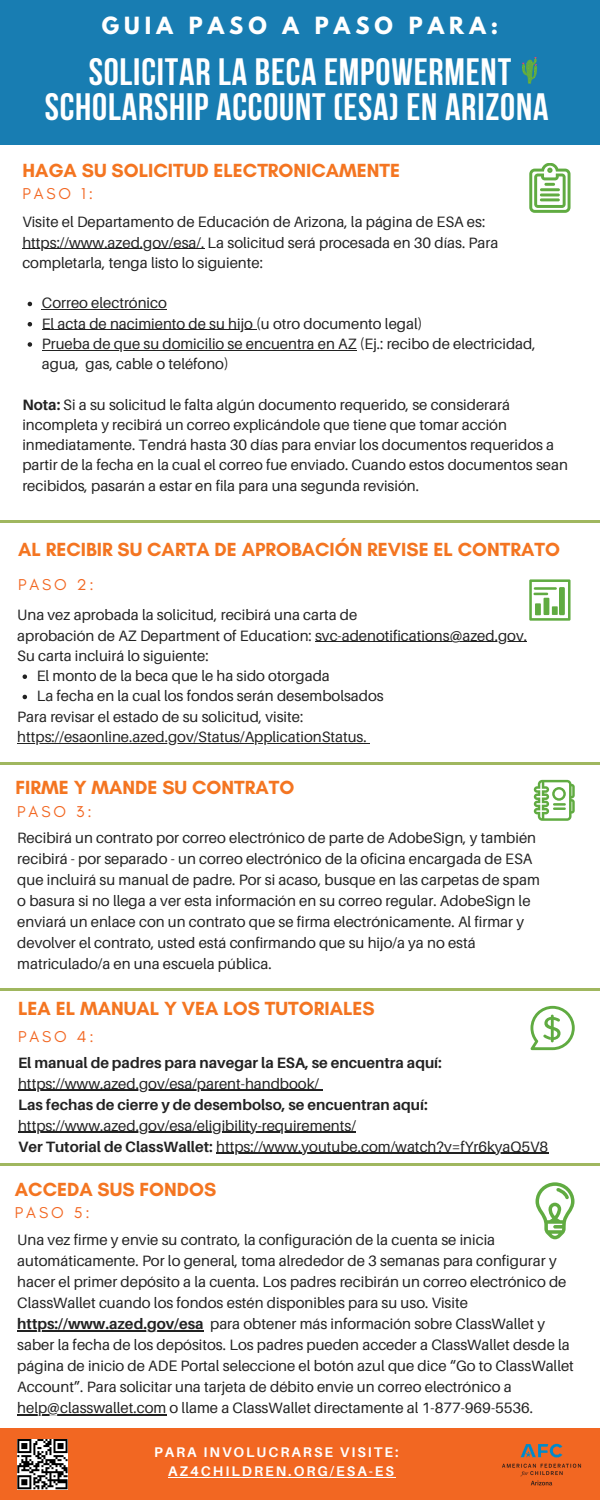
<style>
.page{position:relative;width:600px;height:1500px;background:#fff}
.page>*{position:absolute;margin:0;border:0;box-sizing:border-box;transform-origin:0 0}
.t1{font:700 38px/35.2px "Bebas Neue";letter-spacing:.02em;color:#fff;text-align:center}
.t2{font:700 21px "League Spartan";letter-spacing:.24em;color:#fff}
.t3{font:700 19.4px "Glacial Indifference";color:#f47521}
.t4{font:16px "Glacial Indifference";letter-spacing:.18em;color:#f26722}
.t5{font:15px/21px "Aileron";color:#222}
.t6{font:700 15px "Aileron";color:#222}
.t7{font:700 14px/19.5px "Aileron";letter-spacing:.14em;color:#fff}
.s1{font-weight:700}
</style>
<div class="page">
<div style="left:0;top:1428px;width:600px;height:72px;background:#f26722"></div>
<div style="left:0;top:0;width:600px;height:145px;background:#187db2"></div>
<svg style="left:23px;top:674px;width:4px;height:5px"></svg>
<svg style="left:23px;top:695px;width:4px;height:4px"></svg>
<hr style="left:315px;top:641px;width:212px;height:1px;background:#222">
<hr style="left:17px;top:743px;width:350px;height:1px;background:#222">
<hr style="left:17px;top:1330px;width:187px;height:1px;background:#222">
<hr style="left:17px;top:1414px;width:149px;height:1px;background:#222">
<hr style="left:168px;top:1477px;width:228px;height:1px;background:#fff">
<img style="left:502px;top:1443px;width:80px;height:43px">
<svg style="left:529px;top:163px;width:42px;height:49px"></svg>
<hr style="left:540px;top:188px;width:20px;height:3px;background:#60ab41">
<hr style="left:540px;top:193px;width:20px;height:3px;background:#60ab41">
<hr style="left:540px;top:198px;width:20px;height:3px;background:#60ab41">
<svg style="left:534px;top:780px;width:41px;height:41px"></svg>
<svg style="left:530px;top:1006px;width:45px;height:44px"></svg>
<svg style="left:536px;top:1182px;width:39px;height:57px"></svg>
<svg style="left:529px;top:579px;width:42px;height:42px"></svg>
<hr style="left:534px;top:587px;width:23px;height:3px;background:#60ab41">
<hr style="left:0;top:520px;width:600px;height:3px;background:#a0b75f">
<hr style="left:0;top:762px;width:600px;height:3px;background:#a0b75f">
<hr style="left:0;top:988px;width:600px;height:3px;background:#a0b75f">
<hr style="left:0;top:1163px;width:600px;height:3px;background:#a0b75f">
<svg style="left:522px;top:57px;width:15px;height:27px"></svg>
<svg style="left:17px;top:1439px;width:51px;height:50px;background:#7e7e7e"></svg>
<svg style="left:28px;top:302px;width:4px;height:4px"></svg>
<hr style="left:42px;top:309px;width:125px;height:1px;background:#222">
<svg style="left:28px;top:322px;width:4px;height:4px"></svg>
<hr style="left:42px;top:329px;width:44px;height:1px;background:#222">
<hr style="left:86px;top:329px;width:170px;height:1px;background:#222">
<svg style="left:28px;top:342px;width:4px;height:5px"></svg>
<hr style="left:42px;top:350px;width:315px;height:1px;background:#222">
<hr style="left:22px;top:248px;width:175px;height:1px;background:#222">
<hr style="left:18px;top:1089px;width:301px;height:2px;background:#222">
<hr style="left:18px;top:1131px;width:338px;height:2px;background:#222">
<hr style="left:216px;top:1152px;width:332px;height:2px;background:#222">
<h2 class="t2" style="left:102px;top:15px;width:398px">GUIA PASO A PASO PARA:</h2>
<h1 class="t1" style="left:45px;top:58px;width:505px">SOLICITAR LA BECA EMPOWERMENT<br>SCHOLARSHIP ACCOUNT (ESA) EN ARIZONA</h1>
<p class="t3" style="left:22px;top:159px;width:379px">HAGA SU SOLICITUD ELECTRONICAMENTE</p>
<p class="t4" style="left:22px;top:183px;width:72px">PASO 1:</p>
<p class="t5" style="left:22px;top:212px;width:478px;line-height:20.2px">Visite el Departamento de Educación de Arizona, la página de ESA es: https://www.azed.gov/esa/. La solicitud será procesada en 30 días. Para completarla, tenga listo lo siguiente:</p>
<p class="t5" style="left:42px;top:293px;width:495px;line-height:20.2px">Correo electrónico<br>El acta de nacimiento de su hijo (u otro documento legal)<br>Prueba de que su domicilio se encuentra en AZ (Ej.: recibo de electricidad, agua, gas, cable o teléfono)</p>
<p class="t5" style="left:22px;top:394px;width:547px;line-height:20.2px"><span class="s1">Nota:</span> Si a su solicitud le falta algún documento requerido, se considerará incompleta y recibirá un correo explicándole que tiene que tomar acción inmediatamente. Tendrá hasta 30 días para enviar los documentos requeridos a partir de la fecha en la cual el correo fue enviado. Cuando estos documentos sean recibidos, pasarán a estar en fila para una segunda revisión.</p>
<p class="t3" style="left:18px;top:537px;width:544px">AL RECIBIR SU CARTA DE APROBACIÓN REVISE EL CONTRATO</p>
<p class="t4" style="left:18px;top:575px;width:77px">PASO 2:</p>
<p class="t5" style="left:17px;top:605px;width:511px;line-height:20.2px">Una vez aprobada la solicitud, recibirá una carta de<br>aprobación de AZ Department of Education: svc-adenotifications@azed.gov.<br>Su carta incluirá lo siguiente:</p>
<p class="t5" style="left:37px;top:666px;width:348px;line-height:20.2px">El monto de la beca que le ha sido otorgada<br>La fecha en la cual los fondos serán desembolsados</p>
<p class="t5" style="left:17px;top:706px;width:351px;line-height:20.2px">Para revisar el estado de su solicitud, visite: https://esaonline.azed.gov/Status/ApplicationStatus.</p>
<p class="t3" style="left:15px;top:775px;width:280px">FIRME Y MANDE SU CONTRATO</p>
<p class="t4" style="left:17px;top:802px;width:76px">PASO 3:</p>
<p class="t5" style="left:17px;top:827px;width:524px">Recibirá un contrato por correo electrónico de parte de AdobeSign, y también recibirá - por separado - un correo electrónico de la oficina encargada de ESA que incluirá su manual de padre. Por si acaso, busque en las carpetas de spam o basura si no llega a ver esta información en su correo regular. AdobeSign le enviará un enlace con un contrato que se firma electrónicamente. Al firmar y devolver el contrato, usted está confirmando que su hijo/a ya no está matriculado/a en una escuela pública.</p>
<p class="t3" style="left:18px;top:997px;width:358px">LEA EL MANUAL Y VEA LOS TUTORIALES</p>
<p class="t4" style="left:18px;top:1026px;width:77px">PASO 4:</p>
<p class="t6" style="left:18px;top:1053px;width:425px">El manual de padres para navegar la ESA, se encuentra aquí:</p>
<p class="t5" style="left:18px;top:1073px;width:303px">https://www.azed.gov/esa/parent-handbook/</p>
<p class="t6" style="left:18px;top:1095px;width:411px">Las fechas de cierre y de desembolso, se encuentran aquí:</p>
<p class="t5" style="left:18px;top:1115px;width:532px">https://www.azed.gov/esa/eligibility-requirements/<br><span class="s1">Ver Tutorial de ClassWallet:</span> https://www.youtube.com/watch?v=fYr6kyaQ5V8</p>
<p class="t3" style="left:15px;top:1177px;width:203px">ACCEDA SUS FONDOS</p>
<p class="t4" style="left:15px;top:1203px;width:76px">PASO 5:</p>
<p class="t5" style="left:17px;top:1229px;width:558px">Una vez firme y envie su contrato, la configuración de la cuenta se inicia automáticamente. Por lo general, toma alrededor de 3 semanas para configurar y hacer el primer depósito a la cuenta. Los padres recibirán un correo electrónico de ClassWallet cuando los fondos estén disponibles para su uso. Visite <span class="s1">https://www.azed.gov/esa</span> para obtener más información sobre ClassWallet y saber la fecha de los depósitos. Los padres pueden acceder a ClassWallet desde la página de inicio de ADE Portal seleccione el botón azul que dice “Go to ClassWallet Account”. Para solicitar una tarjeta de débito envie un correo electrónico a help@classwallet.com o llame a ClassWallet directamente al 1-877-969-5536.</p>
<p class="t7" style="left:168px;top:1442px;width:232px;text-indent:-14px">PARA INVOLUCRARSE VISITE:<br>AZ4CHILDREN.ORG/ESA-ES</p>
</div>
